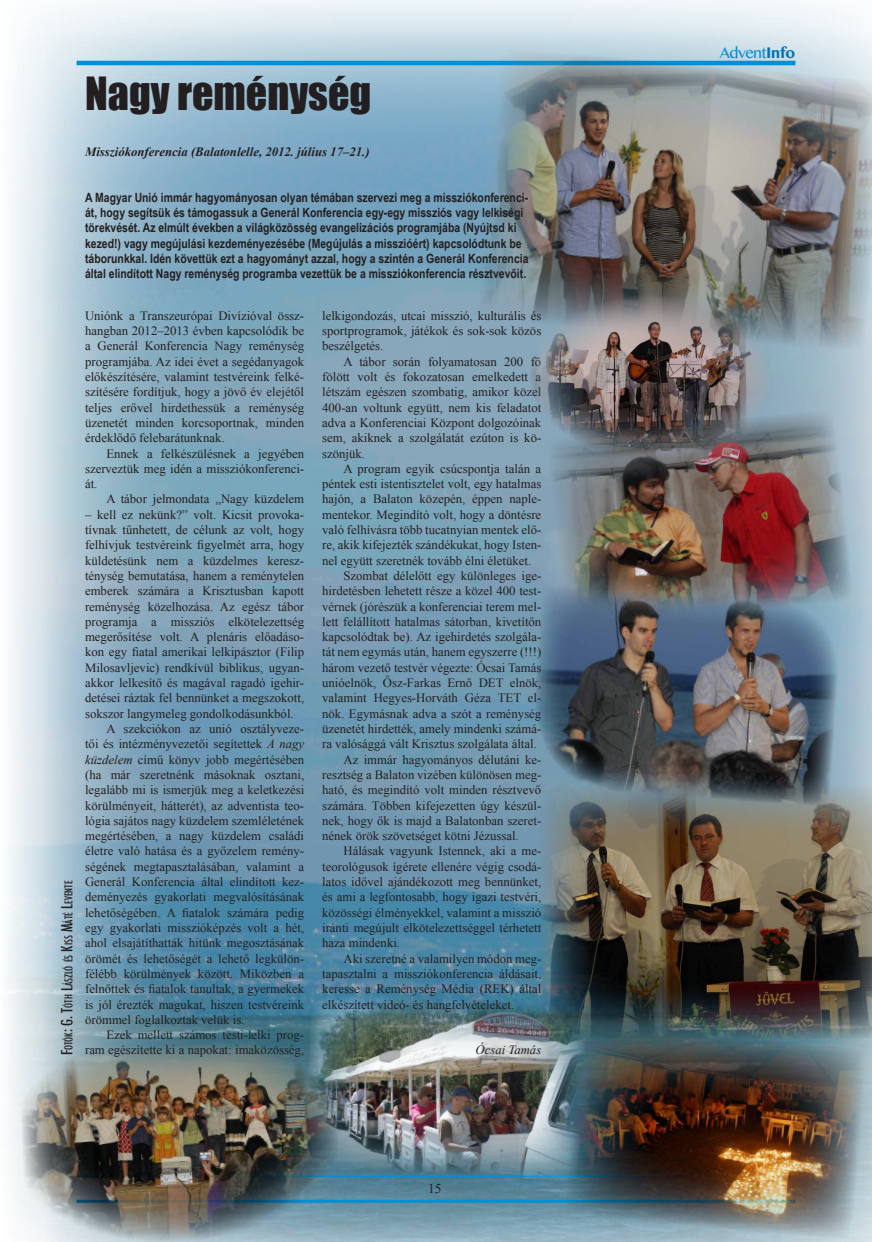
<style>
.page{position:relative;width:872px;height:1242px;background:#fff}
.page>*{position:absolute;margin:0;border:0;box-sizing:border-box;transform-origin:0 0}
.t1{font:42px "Impact";color:#231f20}
.t2{font:15px "Bangla MN";letter-spacing:-.03em;color:#0090d5}
.t3{font:500 condensed 15px "Futura";color:#231f20}
.t4{font:13.5px "Times New Roman";color:#231f20}
.t5{font:12.75px/15.3px "Times New Roman";color:#231f20;text-align:justify}
.t6{font:700 12.75px/15.3px "Arial Narrow";color:#231f20}
.t7{font:italic 700 12.75px "Times New Roman";color:#231f20}
.t8{font:italic 12.75px "Times New Roman";color:#231f20}
.t9{font:500 condensed 10.5px "Futura";color:#231f20}
.s1{font-style:italic}
.s2{font-size:15px}
.s3{font-weight:700;color:#0072bc}
</style>
<div class="page">
<img style="left:43px;top:30px;width:829px;height:1212px">
<hr style="left:77px;top:61px;width:718px;height:4px;background:#0090d5">
<hr style="left:77px;top:1199px;width:718px;height:3px;background:#0090d5">
<img style="left:476px;top:48px;width:396px;height:305px">
<img style="left:547px;top:409px;width:307px;height:222px">
<img style="left:540px;top:784px;width:332px;height:255px">
<img style="left:564px;top:1024px;width:304px;height:217px">
<img style="left:302px;top:991px;width:286px;height:191px">
<img style="left:20px;top:1040px;width:320px;height:202px">
<img style="left:528px;top:585px;width:315px;height:222px">
<img style="left:530px;top:295px;width:244px;height:164px">
<h1 class="t1" style="left:85px;top:61px;width:288px">Nagy reménység</h1>
<p class="t7" style="left:85px;top:142px;width:286px">Missziókonferencia (Balatonlelle, 2012. július 17–21.)</p>
<p class="t6" style="left:85px;top:189px;width:445px">A Magyar Unió immár hagyományosan olyan témában szervezi meg a missziókonferenci&shy;át, hogy segítsük és támogassuk a Generál Konferencia egy-egy missziós vagy lelkiségi törekvését. Az elmúlt években a világközösség evangelizációs programjába (Nyújtsd ki kezed!) vagy megújulási kezdeményezésébe (Megújulás a misszióért) kapcsolódtunk be táborunkkal. Idén követtük ezt a hagyományt azzal, hogy a szintén a Generál Konferencia által elindított Nagy reménység programba vezettük be a missziókonferencia résztvevőit.</p>
<p class="t5" style="left:85px;top:308px;width:221px">Uniónk a Transzeurópai Divízióval össz&shy;hangban 2012–2013 évben kapcsolódik be a Generál Konferencia Nagy reménység programjába. Az idei évet a segédanyagok előkészítésére, valamint testvéreink felké&shy;szítésére fordítjuk, hogy a jövő év elejétől teljes erővel hirdethessük a reménység üzenetét minden korcsoportnak, minden érdeklődő felebarátunknak.</p>
<p class="t5" style="left:85px;top:445px;width:221px;text-indent:21px">Ennek a felkészülésnek a jegyében szerveztük meg idén a missziókonferenci&shy;át.</p>
<p class="t5" style="left:106px;top:491px;width:199px">A tábor jelmondata „Nagy küzdelem</p>
<p class="t5" style="left:85px;top:506px;width:221px">– kell ez nekünk?” volt. Kicsit provoka-</p>
<p class="t5" style="left:85px;top:522px;width:221px">tívnak tűnhetett, de célunk az volt, hogy</p>
<p class="t5" style="left:85px;top:537px;width:221px">felhívjuk testvéreink figyelmét arra, hogy</p>
<p class="t5" style="left:85px;top:552px;width:221px">küldetésünk nem a küzdelmes keresz-</p>
<p class="t5" style="left:85px;top:568px;width:221px">ténység bemutatása, hanem a reménytelen</p>
<p class="t5" style="left:85px;top:583px;width:221px">emberek számára a Krisztusban kapott</p>
<p class="t5" style="left:85px;top:598px;width:221px">reménység közelhozása. Az egész tábor</p>
<p class="t5" style="left:85px;top:614px;width:221px">programja a missziós elkötelezettség</p>
<p class="t5" style="left:85px;top:629px;width:221px">megerősítése volt. A plenáris előadáso-</p>
<p class="t5" style="left:85px;top:644px;width:221px">kon egy fiatal amerikai lelkipásztor (Filip</p>
<p class="t5" style="left:85px;top:659px;width:221px">Milosavljevic) rendkívül biblikus, ugyan-</p>
<p class="t5" style="left:85px;top:675px;width:221px">akkor lelkesítő és magával ragadó igehir-</p>
<p class="t5" style="left:85px;top:690px;width:221px">detései ráztak fel bennünket a megszokott,</p>
<p class="t5" style="left:85px;top:705px;width:210px">sokszor langymeleg gondolkodásunkból.</p>
<p class="t5" style="left:106px;top:721px;width:199px">A szekciókon az unió osztályveze-</p>
<p class="t5" style="left:85px;top:736px;width:221px">tői és intézményvezetői segítettek <span class="s1">A nagy</span></p>
<p class="t5" style="left:85px;top:751px;width:221px"><span class="s1">küzdelem</span> című könyv jobb megértésében</p>
<p class="t5" style="left:85px;top:767px;width:221px">(ha már szeretnénk másoknak osztani,</p>
<p class="t5" style="left:85px;top:782px;width:221px">legalább mi is ismerjük meg a keletkezési</p>
<p class="t5" style="left:85px;top:797px;width:221px">körülményeit, hátterét), az adventista teo-</p>
<p class="t5" style="left:85px;top:812px;width:221px">lógia sajátos nagy küzdelem szemléletének</p>
<p class="t5" style="left:85px;top:828px;width:221px">megértésében, a nagy küzdelem családi</p>
<p class="t5" style="left:85px;top:843px;width:221px">életre való hatása és a győzelem remény-</p>
<p class="t5" style="left:85px;top:858px;width:221px">ségének megtapasztalásában, valamint a</p>
<p class="t5" style="left:85px;top:874px;width:221px">Generál Konferencia által elindított kez-</p>
<p class="t5" style="left:85px;top:889px;width:221px">deményezés gyakorlati megvalósításának</p>
<p class="t5" style="left:85px;top:904px;width:221px">lehetőségében. A fiatalok számára pedig</p>
<p class="t5" style="left:85px;top:920px;width:221px">egy gyakorlati misszióképzés volt a hét,</p>
<p class="t5" style="left:85px;top:935px;width:221px">ahol elsajátíthatták hitünk megosztásának</p>
<p class="t5" style="left:85px;top:950px;width:221px">örömét és lehetőségét a lehető legkülön-</p>
<p class="t5" style="left:85px;top:965px;width:221px">félébb körülmények között. Miközben a</p>
<p class="t5" style="left:85px;top:981px;width:221px">felnőttek és fiatalok tanultak, a gyermekek</p>
<p class="t5" style="left:85px;top:996px;width:221px">is jól érezték magukat, hiszen testvéreink</p>
<p class="t5" style="left:85px;top:1011px;width:161px">örömmel foglalkoztak velük is.</p>
<p class="t5" style="left:106px;top:1027px;width:199px">Ezek mellett számos testi-lelki prog-</p>
<p class="t5" style="left:85px;top:1042px;width:221px">ram egészítette ki a napokat: imaközösség,</p>
<p class="t5" style="left:322px;top:308px;width:221px">lelkigondozás, utcai misszió, kulturális és sportprogramok, játékok és sok-sok közös beszélgetés.</p>
<p class="t5" style="left:322px;top:353px;width:221px;text-indent:21px">A tábor során folyamatosan 200 fő fölött volt és fokozatosan emelkedett a létszám egészen szombatig, amikor közel 400-an voltunk együtt, nem kis feladatot adva a Konferenciai Központ dolgozóinak sem, akiknek a szolgálatát ezúton is kö&shy;szönjük.</p>
<p class="t5" style="left:343px;top:461px;width:199px">A program egyik csúcspontja talán a</p>
<p class="t5" style="left:322px;top:476px;width:221px">péntek esti istentisztelet volt, egy hatalmas</p>
<p class="t5" style="left:322px;top:491px;width:221px">hajón, a Balaton közepén, éppen naple-</p>
<p class="t5" style="left:322px;top:506px;width:221px">mentekor. Megindító volt, hogy a döntésre</p>
<p class="t5" style="left:322px;top:522px;width:221px">való felhívásra több tucatnyian mentek elő-</p>
<p class="t5" style="left:322px;top:537px;width:221px">re, akik kifejezték szándékukat, hogy Isten-</p>
<p class="t5" style="left:322px;top:552px;width:210px">nel együtt szeretnék tovább élni életüket.</p>
<p class="t5" style="left:343px;top:568px;width:199px">Szombat délelőtt egy különleges ige-</p>
<p class="t5" style="left:322px;top:583px;width:221px">hirdetésben lehetett része a közel 400 test-</p>
<p class="t5" style="left:322px;top:598px;width:221px">vérnek (jórészük a konferenciai terem mel-</p>
<p class="t5" style="left:322px;top:614px;width:221px">lett felállított hatalmas sátorban, kivetítőn</p>
<p class="t5" style="left:322px;top:629px;width:221px">kapcsolódtak be). Az igehirdetés szolgála-</p>
<p class="t5" style="left:322px;top:644px;width:221px">tát nem egymás után, hanem egyszerre (!!!)</p>
<p class="t5" style="left:322px;top:659px;width:221px">három vezető testvér végezte: Ócsai Tamás</p>
<p class="t5" style="left:322px;top:675px;width:221px">unióelnök, Ősz-Farkas Ernő DET elnök,</p>
<p class="t5" style="left:322px;top:690px;width:221px">valamint Hegyes-Horváth Géza TET el-</p>
<p class="t5" style="left:322px;top:705px;width:221px">nök. Egymásnak adva a szót a reménység</p>
<p class="t5" style="left:322px;top:721px;width:221px">üzenetét hirdették, amely mindenki számá-</p>
<p class="t5" style="left:322px;top:736px;width:216px">ra valósággá vált Krisztus szolgálata által.</p>
<p class="t5" style="left:343px;top:751px;width:199px">Az immár hagyományos délutáni ke-</p>
<p class="t5" style="left:322px;top:767px;width:221px">resztség a Balaton vizében különösen meg-</p>
<p class="t5" style="left:322px;top:782px;width:221px">ható, és megindító volt minden résztvevő</p>
<p class="t5" style="left:322px;top:797px;width:221px">számára. Többen kifejezetten úgy készül-</p>
<p class="t5" style="left:322px;top:812px;width:221px">nek, hogy ők is majd a Balatonban szeret-</p>
<p class="t5" style="left:322px;top:828px;width:198px">nének örök szövetséget kötni Jézussal.</p>
<p class="t5" style="left:343px;top:843px;width:199px">Hálásak vagyunk Istennek, aki a me-</p>
<p class="t5" style="left:322px;top:858px;width:221px">teorológusok ígérete ellenére végig csodá-</p>
<p class="t5" style="left:322px;top:874px;width:221px">latos idővel ajándékozott meg bennünket,</p>
<p class="t5" style="left:322px;top:889px;width:221px">és ami a legfontosabb, hogy igazi testvéri,</p>
<p class="t5" style="left:322px;top:904px;width:221px">közösségi élményekkel, valamint a misszió</p>
<p class="t5" style="left:322px;top:920px;width:221px">iránti megújult elkötelezettséggel térhetett</p>
<p class="t5" style="left:322px;top:935px;width:79px">haza mindenki.</p>
<p class="t5" style="left:343px;top:950px;width:199px">Aki szeretné a valamilyen módon meg-</p>
<p class="t5" style="left:322px;top:965px;width:221px">tapasztalni a missziókonferencia áldásait,</p>
<p class="t5" style="left:322px;top:981px;width:221px">keresse a Reménység Média (REK) által</p>
<p class="t5" style="left:322px;top:996px;width:193px">elkészített videó- és hangfelvételeket.</p>
<p class="t9" style="left:62px;top:1050px;width:171px;rotate:-90deg">otók<span class="s2">: G. T</span>óth <span class="s2">L</span>ászló és <span class="s2">K</span>iss <span class="s2">M</span>áté <span class="s2">L</span>evente</p>
<p class="t3" style="left:57px;top:1055px;width:7px;rotate:-90deg">F</p>
<p class="t8" style="left:475px;top:1041px;width:67px">Ócsai Tamás</p>
<p class="t4" style="left:428px;top:1179px;width:15px">15</p>
<p class="t2" style="left:720px;top:43px;width:77px">Advent<span class="s3">Info</span></p>
</div>
